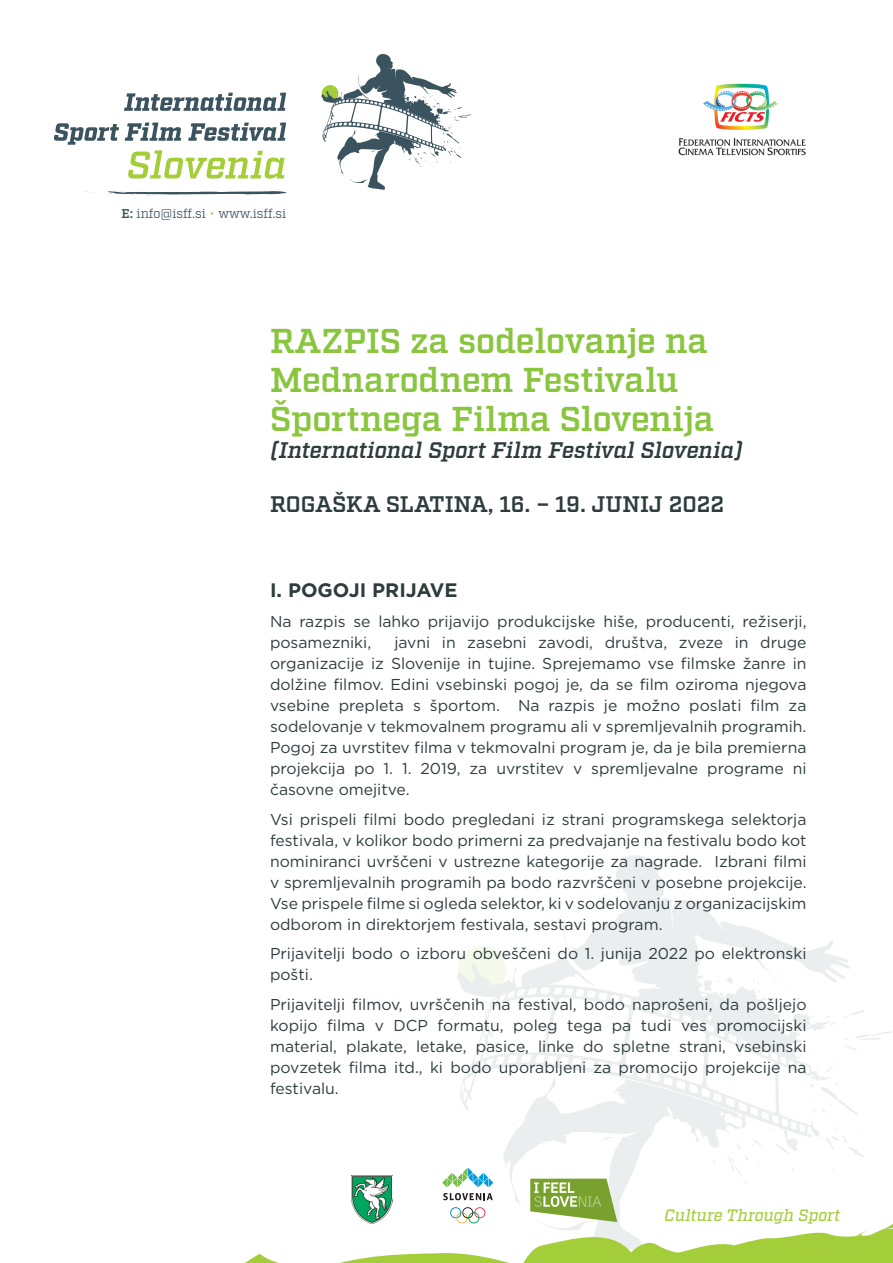
<style>
.page{position:relative;width:893px;height:1263px;background:#fff}
.page>*{position:absolute;margin:0;border:0;box-sizing:border-box;transform-origin:0 0}
.t1{font:600 34.5px/39px "Factoria";letter-spacing:-.01em;color:#89c53f}
.t2{font:italic 600 22.5px "Factoria";letter-spacing:-.01em;color:#2e3c3e}
.t3{font:600 22.5px "Factoria";color:#2e3c3e}
.t4{font:700 19.5px "Gotham BU";color:#2e3c3e}
.t5{font:italic 500 16.5px "Factoria";letter-spacing:-.005em;color:#a3cd39}
.t6{font:15.75px/21px "Gotham BU";color:#2e3c3e;text-align:justify}
.t7{font:12.75px "Factoria";letter-spacing:-.01em;color:#3b535e}
.s1{font-weight:600}
.s2{color:#a3cd39}
</style>
<div class="page">
<svg style="left:855px;top:1031px;width:37px;height:9px"></svg>
<svg style="left:851px;top:1010px;width:13px;height:5px"></svg>
<svg style="left:457px;top:946px;width:106px;height:38px"></svg>
<svg style="left:563px;top:855px;width:288px;height:194px"></svg>
<svg style="left:772px;top:974px;width:10px;height:10px"></svg>
<svg style="left:825px;top:1016px;width:10px;height:9px"></svg>
<svg style="left:811px;top:1068px;width:53px;height:89px"></svg>
<svg style="left:811px;top:1012px;width:6px;height:5px"></svg>
<svg style="left:461px;top:984px;width:350px;height:154px"></svg>
<svg style="left:460px;top:1008px;width:33px;height:104px"></svg>
<svg style="left:245px;top:1200px;width:648px;height:63px"></svg>
<img style="left:351px;top:1175px;width:42px;height:48px">
<svg style="left:450px;top:1207px;width:35px;height:16px"></svg>
<svg style="left:442px;top:1168px;width:51px;height:19px"></svg>
<svg style="left:443px;top:1193px;width:50px;height:7px"></svg>
<svg style="left:503px;top:1072px;width:295px;height:178px"></svg>
<img style="left:678px;top:83px;width:128px;height:73px">
<svg style="left:321px;top:54px;width:150px;height:136px"></svg>
<svg style="left:54px;top:123px;width:232px;height:56px"></svg>
<svg style="left:124px;top:93px;width:162px;height:18px"></svg>
<svg style="left:108px;top:191px;width:179px;height:5px"></svg>
<p class="t7" style="left:122px;top:206px;width:166px"><span class="s1">E:</span> info@isff.si <span class="s2">•</span> www.isff.si</p>
<p class="t1" style="left:270px;top:323px;width:439px">RAZPIS za sodelovanje na</p>
<p class="t1" style="left:270px;top:362px;width:446px">Mednarodnem Festivalu<br>Športnega Filma Slovenija</p>
<p class="t2" style="left:270px;top:437px;width:474px">(International Sport Film Festival Slovenia)</p>
<p class="t3" style="left:270px;top:491px;width:456px">ROGAŠKA SLATINA, 16. – 19. JUNIJ 2022</p>
<p class="t4" style="left:270px;top:579px;width:189px">I. POGOJI PRIJAVE</p>
<p class="t6" style="left:270px;top:611px;width:538px">Na razpis se lahko prijavijo produkcijske hiše, producenti, režiserji, posamezniki,</p>
<p class="t6" style="left:270px;top:632px;width:538px;text-indent:124px">javni in zasebni zavodi, društva, zveze in druge organizacije iz Slovenije in tujine. Sprejemamo vse filmske žanre in dolžine filmov. Edini vsebinski pogoj je, da se film oziroma njegova vsebine prepleta s športom. Na razpis je možno poslati film za sodelovanje v tekmovalnem programu ali v spremljevalnih programih.<br>Pogoj za uvrstitev filma v tekmovalni program je, da je bila premierna projekcija po 1. 1. 2019, za uvrstitev v spremljevalne programe ni časovne omejitve.</p>
<p class="t6" style="left:270px;top:808px;width:538px">Vsi prispeli filmi bodo pregledani iz strani programskega selektorja festivala, v kolikor bodo primerni za predvajanje na festivalu bodo kot nominiranci uvrščeni v ustrezne kategorije za nagrade. Izbrani filmi v spremljevalnih programih pa bodo razvrščeni v posebne projekcije.<br>Vse prispele filme si ogleda selektor, ki v sodelovanju z organizacijskim odborom in direktorjem festivala, sestavi program.</p>
<p class="t6" style="left:270px;top:943px;width:538px">Prijavitelji bodo o izboru obveščeni do 1. junija 2022 po elektronski pošti.</p>
<p class="t6" style="left:270px;top:993px;width:538px">Prijavitelji filmov, uvrščenih na festival, bodo naprošeni, da pošljejo kopijo filma v DCP formatu, poleg tega pa tudi ves promocijski material, plakate, letake, pasice, linke do spletne strani, vsebinski povzetek filma itd., ki bodo uporabljeni za promocijo projekcije na festivalu.</p>
<p class="t5" style="left:665px;top:1206px;width:177px">Culture Through Sport</p>
</div>
